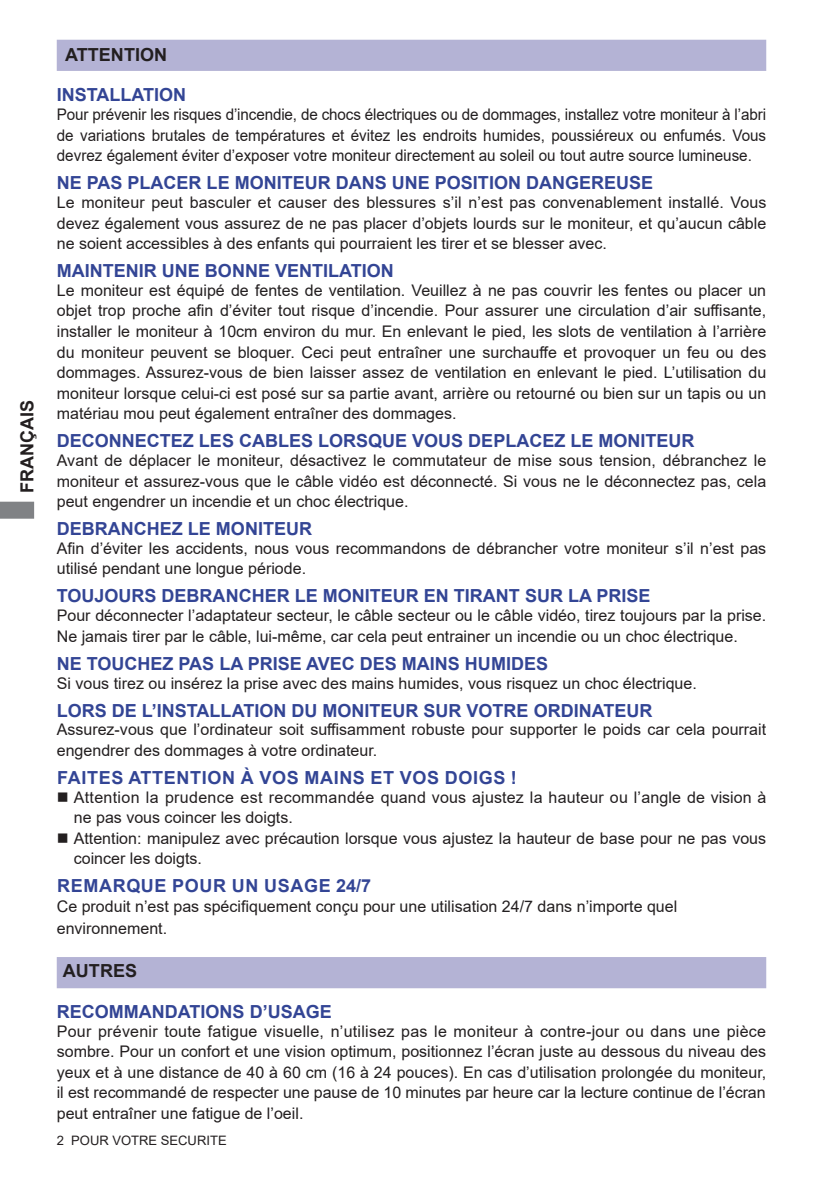
<style>
.page{position:relative;width:840px;height:1191px;background:#fff}
.page>*{position:absolute;margin:0;border:0;box-sizing:border-box;transform-origin:0 0}
.t1{font:700 18px "Arial";color:#334595}
.t2{font:700 18px "Arial";letter-spacing:.035em;color:#334595}
.t3{font:700 18px "Arial";color:#231f20}
.t4{font:16px/20.6px "Arial";color:#231f20}
.t5{font:16px/20.6px "Arial";color:#231f20;text-align:justify;scale:.95 1}
.t6{font:13px "Arial";color:#231f20}
</style>
<div class="page">
<svg style="left:0;top:502px;width:34px;height:16px"></svg>
<div style="left:57px;top:40px;width:708px;height:31px;background:#b4b3d5"></div>
<div style="left:57px;top:957px;width:708px;height:31px;background:#b4b3d5"></div>
<p class="t3" style="left:14px;top:493px;width:94px;rotate:-90deg">FRANÇAIS</p>
<p class="t3" style="left:65px;top:42px;width:103px">ATTENTION</p>
<p class="t1" style="left:57px;top:82px;width:131px">INSTALLATION</p>
<p class="t5" style="left:57px;top:104px;width:747px">Pour prévenir les risques d’incendie, de chocs électriques ou de dommages, installez votre moniteur à l’abri de variations brutales de températures et évitez les endroits humides, poussiéreux ou enfumés. Vous devrez également éviter d’exposer votre moniteur directement au soleil ou tout autre source lumineuse.</p>
<p class="t1" style="left:57px;top:170px;width:597px">NE PAS PLACER LE MONITEUR DANS UNE POSITION DANGEREUSE</p>
<p class="t4" style="left:57px;top:192px;width:711px;text-align:justify">Le moniteur peut basculer et causer des blessures s’il n’est pas convenablement installé. Vous devez également vous assurez de ne pas placer d’objets lourds sur le moniteur, et qu’aucun câble ne soient accessibles à des enfants qui pourraient les tirer et se blesser avec.</p>
<p class="t1" style="left:57px;top:258px;width:338px">MAINTENIR UNE BONNE VENTILATION</p>
<p class="t4" style="left:57px;top:280px;width:710px;text-align:justify">Le moniteur est équipé de fentes de ventilation. Veuillez à ne pas couvrir les fentes ou placer un objet trop proche afin d’éviter tout risque d’incendie. Pour assurer une circulation d’air suffisante, installer le moniteur à 10cm environ du mur. En enlevant le pied, les slots de ventilation à l’arrière du moniteur peuvent se bloquer. Ceci peut entraîner une surchauffe et provoquer un feu ou des dommages. Assurez-vous de bien laisser assez de ventilation en enlevant le pied. L’utilisation du moniteur lorsque celui-ci est posé sur sa partie avant, arrière ou retourné ou bien sur un tapis ou un matériau mou peut également entraîner des dommages.</p>
<p class="t1" style="left:57px;top:428px;width:639px">DECONNECTEZ LES CABLES LORSQUE VOUS DEPLACEZ LE MONITEUR</p>
<p class="t4" style="left:57px;top:450px;width:710px;text-align:justify">Avant de déplacer le moniteur, désactivez le commutateur de mise sous tension, débranchez le moniteur et assurez-vous que le câble vidéo est déconnecté. Si vous ne le déconnectez pas, cela peut engendrer un incendie et un choc électrique.</p>
<p class="t1" style="left:57px;top:516px;width:256px">DEBRANCHEZ LE MONITEUR</p>
<p class="t4" style="left:57px;top:538px;width:710px">Afin d’éviter les accidents, nous vous recommandons de débrancher votre moniteur s’il n’est pas utilisé pendant une longue période.</p>
<p class="t1" style="left:57px;top:583px;width:595px">TOUJOURS DEBRANCHER LE MONITEUR EN TIRANT SUR LA PRISE</p>
<p class="t4" style="left:57px;top:605px;width:710px">Pour déconnecter l’adaptateur secteur, le câble secteur ou le câble vidéo, tirez toujours par la prise.<br>Ne jamais tirer par le câble, lui-même, car cela peut entrainer un incendie ou un choc électrique.</p>
<p class="t1" style="left:57px;top:651px;width:492px">NE TOUCHEZ PAS LA PRISE AVEC DES MAINS HUMIDES</p>
<p class="t4" style="left:57px;top:672px;width:641px">Si vous tirez ou insérez la prise avec des mains humides, vous risquez un choc électrique.</p>
<p class="t1" style="left:57px;top:697px;width:596px">LORS DE L’INSTALLATION DU MONITEUR SUR VOTRE ORDINATEUR</p>
<p class="t4" style="left:57px;top:719px;width:710px">Assurez-vous que l’ordinateur soit suffisamment robuste pour supporter le poids car cela pourrait engendrer des dommages à votre ordinateur.</p>
<p class="t2" style="left:57px;top:765px;width:461px">FAITES ATTENTION À VOS MAINS ET VOS DOIGS !</p>
<p class="t4" style="left:74px;top:786px;width:693px;text-indent:-17px">■ Attention la prudence est recommandée quand vous ajustez la hauteur ou l’angle de vision à ne pas vous coincer les doigts.</p>
<p class="t4" style="left:74px;top:828px;width:693px;text-indent:-17px">■ Attention: manipulez avec précaution lorsque vous ajustez la hauteur de base pour ne pas vous coincer les doigts.</p>
<p class="t2" style="left:57px;top:873px;width:315px">REMARQUE POUR UN USAGE 24/7</p>
<p class="t4" style="left:57px;top:895px;width:621px;line-height:22px">Ce produit n’est pas spécifiquement conçu pour une utilisation 24/7 dans n’importe quel environnement.</p>
<p class="t3" style="left:63px;top:958px;width:75px">AUTRES</p>
<p class="t1" style="left:57px;top:998px;width:276px">RECOMMANDATIONS D’USAGE</p>
<p class="t4" style="left:57px;top:1020px;width:710px;text-align:justify">Pour prévenir toute fatigue visuelle, n’utilisez pas le moniteur à contre-jour ou dans une pièce sombre. Pour un confort et une vision optimum, positionnez l’écran juste au dessous du niveau des yeux et à une distance de 40 à 60 cm (16 à 24 pouces). En cas d’utilisation prolongée du moniteur, il est recommandé de respecter une pause de 10 minutes par heure car la lecture continue de l’écran peut entraîner une fatigue de l’oeil.</p>
<p class="t6" style="left:57px;top:1131px;width:171px">2 POUR VOTRE SECURITE</p>
</div>
